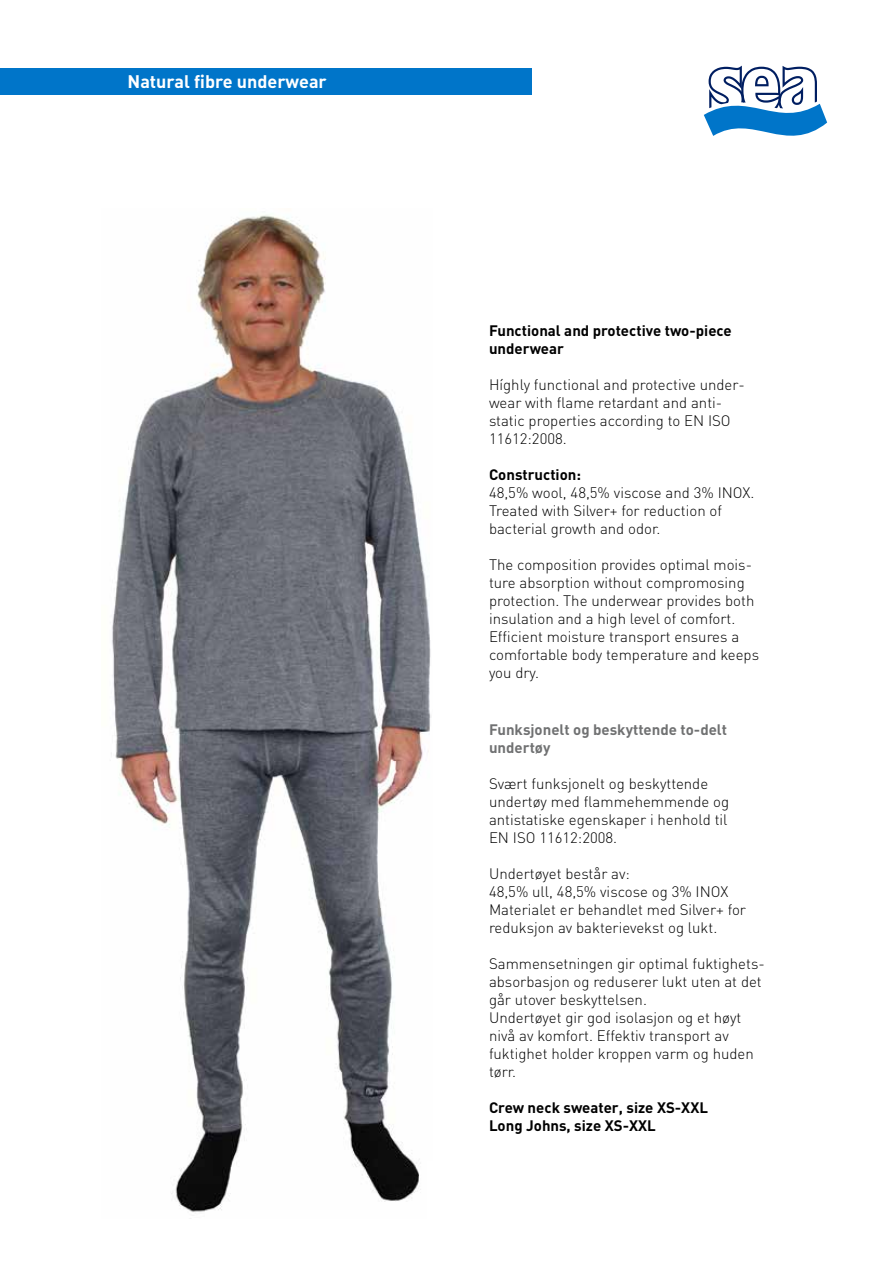
<style>
.page{position:relative;width:893px;height:1263px;background:#fff}
.page>*{position:absolute;margin:0;border:0;box-sizing:border-box;transform-origin:0 0}
.t1{font:18px "DIN Bold Alternate";color:#fff}
.t2{font:300 15px/18px "DIN";color:#000}
.t3{font:700 15px/18px "DIN";color:#000}
.t4{font:700 15px/18px "DIN";color:#707172}
</style>
<div class="page">
<div style="left:0;top:69px;width:531px;height:26px;background:#0075c9"></div>
<svg style="left:704px;top:66px;width:123px;height:70px"></svg>
<img style="left:111px;top:215px;width:320px;height:1004px">
<div style="left:427px;top:1160px;width:39px;height:78px;background:#fff"></div>
<p class="t1" style="left:128px;top:70px;width:201px">Natural fibre underwear</p>
<p class="t3" style="left:489px;top:321px;width:244px">Functional and protective two-piece underwear</p>
<p class="t2" style="left:489px;top:375px;width:257px">Híghly functional and protective under&shy;wear with flame retardant and anti&shy;static properties according to EN ISO<br>11612:2008.</p>
<p class="t3" style="left:489px;top:465px;width:94px">Construction:</p>
<p class="t2" style="left:489px;top:483px;width:267px">48,5% wool, 48,5% viscose and 3% INOX.<br>Treated with Silver+ for reduction of bacterial growth and odor.</p>
<p class="t2" style="left:489px;top:555px;width:272px">The composition provides optimal mois&shy;ture absorption without compromosing protection. The underwear provides both insulation and a high level of comfort.<br>Efficient moisture transport ensures a comfortable body temperature and keeps you dry.</p>
<p class="t4" style="left:489px;top:720px;width:240px">Funksjonelt og beskyttende to-delt undertøy</p>
<p class="t2" style="left:489px;top:775px;width:242px">Svært funksjonelt og beskyttende undertøy med flammehemmende og antistatiske egenskaper i henhold til<br>EN ISO 11612:2008.</p>
<p class="t2" style="left:489px;top:865px;width:259px">Undertøyet består av:<br>48,5% ull, 48,5% viscose og 3% INOX Materialet er behandlet med Silver+ for reduksjon av bakterievekst og lukt.</p>
<p class="t2" style="left:489px;top:955px;width:277px">Sammensetningen gir optimal fuktighets&shy;absorbasjon og reduserer lukt uten at det går utover beskyttelsen.<br>Undertøyet gir god isolasjon og et høyt nivå av komfort. Effektiv transport av fuktighet holder kroppen varm og huden tørr.</p>
<p class="t3" style="left:489px;top:1098px;width:220px">Crew neck sweater, size XS-XXL<br>Long Johns, size XS-XXL</p>
</div>
